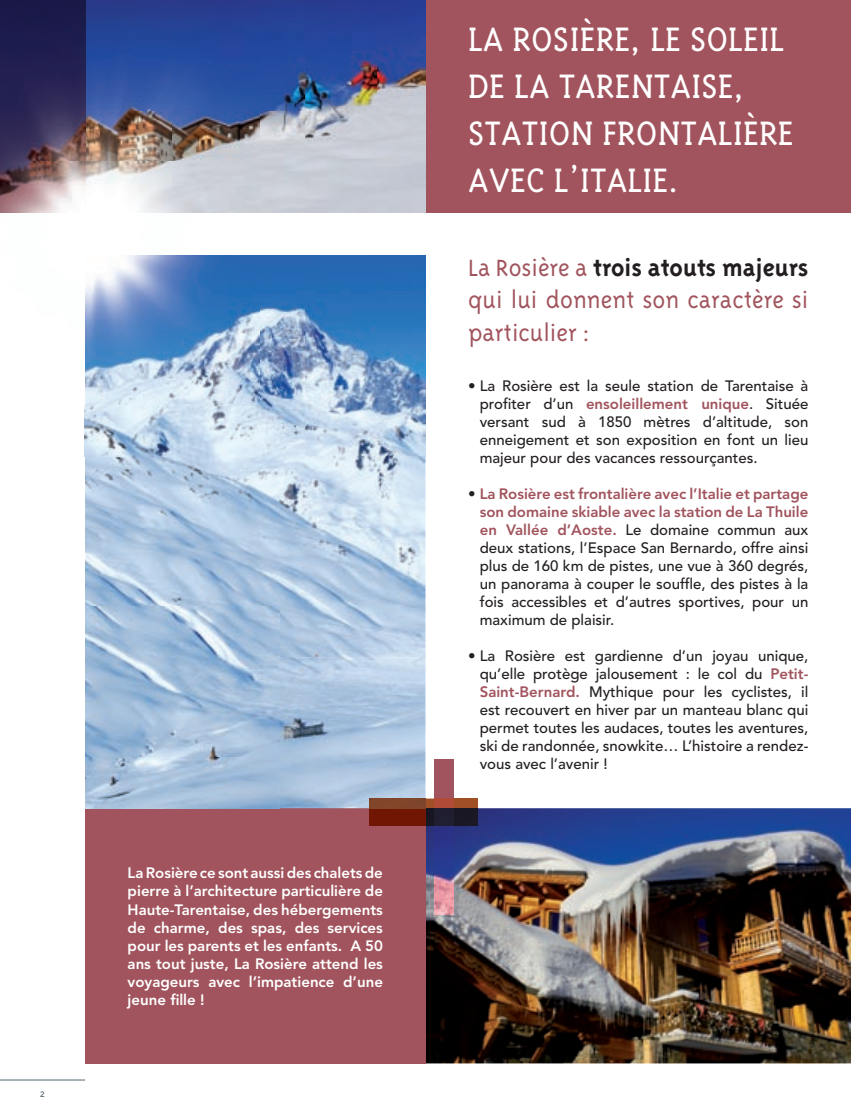
<style>
.page{position:relative;width:851px;height:1106px;background:#fff}
.page>*{position:absolute;margin:0;border:0;box-sizing:border-box;transform-origin:0 0}
.t1{font:300 39px/46.8px "Triplex Serif";color:#fff}
.t2{font:300 27px/32.4px "Triplex";color:#a1545d;text-align:justify}
.t3{font:500 15px/18px "Avenir LT Std";color:#231f20;text-align:justify}
.t4{font:800 15px/18px "Avenir LT Std";color:#fff;text-align:justify}
.t5{font:300 12px "Triplex";color:#53656e}
.s1{font-weight:700;color:#231f20}
.s2{font-weight:800;color:#a1545d}
</style>
<div class="page">
<hr style="left:0;top:1079px;width:85px;height:1px;background:#53656e">
<img style="left:425px;top:808px;width:425px;height:255px">
<div style="left:85px;top:808px;width:340px;height:255px;background:#a1545d"></div>
<img style="left:85px;top:255px;width:340px;height:553px">
<div style="left:425px;top:0;width:425px;height:213px;background:#a1545d"></div>
<img style="left:0;top:0;width:279px;height:10px">
<img style="left:279px;top:0;width:98px;height:53px">
<img style="left:377px;top:0;width:48px;height:213px">
<img style="left:304px;top:53px;width:73px;height:160px">
<img style="left:84px;top:255px;width:18px;height:201px">
<img style="left:0;top:10px;width:304px;height:203px">
<div style="left:454px;top:798px;width:23px;height:10px;background:#a14f27"></div>
<img style="left:454px;top:808px;width:23px;height:18px">
<svg style="left:425px;top:798px;width:9px;height:10px"></svg>
<img style="left:425px;top:808px;width:9px;height:18px">
<div style="left:369px;top:808px;width:56px;height:18px;background:#721604"></div>
<img style="left:369px;top:798px;width:56px;height:10px">
<div style="left:434px;top:759px;width:20px;height:39px;background:#a1545d"></div>
<img style="left:434px;top:808px;width:20px;height:106px">
<div style="left:434px;top:798px;width:20px;height:10px;background:#b14a36"></div>
<p class="t5" style="left:40px;top:1087px;width:7px">2</p>
<p class="t4" style="left:128px;top:864px;width:257px">La Rosière ce sont aussi des chalets de pierre à l’architecture particulière de Haute-Tarentaise, des hébergements de charme, des spas, des services pour les parents et les enfants. A 50 ans tout juste, La Rosière attend les voyageurs avec l’impatience d’une jeune fille !</p>
<h1 class="t1" style="left:468px;top:15px;width:327px">LA ROSIÈRE, LE SOLEIL<br>DE LA TARENTAISE,<br>STATION FRONTALIÈRE<br>AVEC L’ITALIE.</h1>
<h2 class="t2" style="left:468px;top:251px;width:342px">La Rosière a <span class="s1">trois atouts majeurs </span>qui lui donnent son caractère si particulier :</h2>
<p class="t3" style="left:479px;top:377px;width:330px;text-indent:-12px">• La Rosière est la seule station de Tarentaise à profiter d’un <span class="s2">ensoleillement unique</span>. Située versant sud à 1850 mètres d’altitude, son enneigement et son exposition en font un lieu majeur pour des vacances ressourçantes.</p>
<p class="t3" style="left:479px;top:485px;width:330px;text-indent:-12px">• <span class="s2">La Rosière est frontalière avec l’Italie et partage son domaine skiable avec la station de La Thuile en Vallée d’Aoste.</span> Le domaine commun aux deux stations, l’Espace San Bernardo, offre ainsi plus de 160 km de pistes, une vue à 360 degrés, un panorama à couper le souffle, des pistes à la fois accessibles et d’autres sportives, pour un maximum de plaisir.</p>
<p class="t3" style="left:479px;top:647px;width:330px;text-indent:-12px">• La Rosière est gardienne d’un joyau unique, qu’elle protège jalousement : le col du <span class="s2">Petit-Saint-Bernard.</span> Mythique pour les cyclistes, il est recouvert en hiver par un manteau blanc qui permet toutes les audaces, toutes les aventures, ski de randonnée, snowkite… L’histoire a rendez&shy;vous avec l’avenir !</p>
</div>
